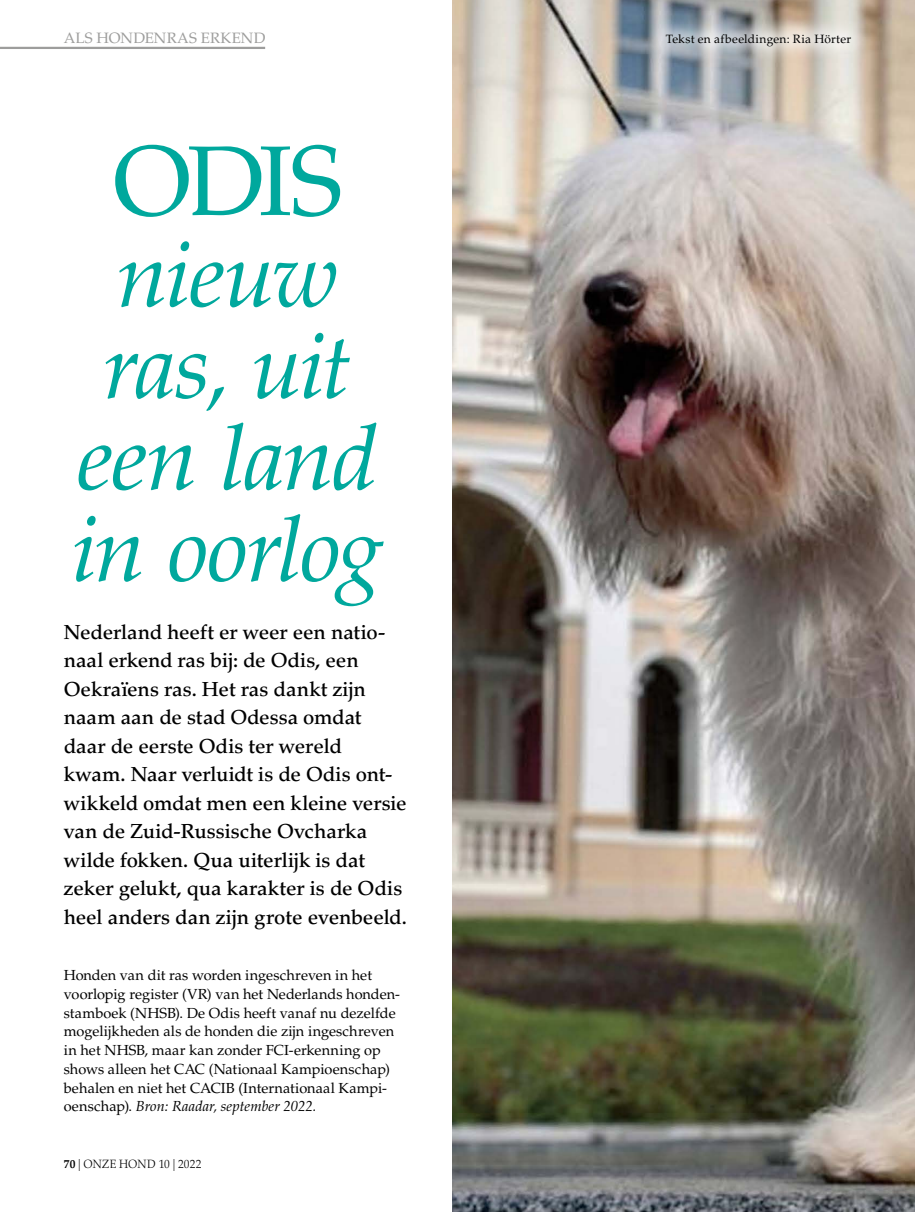
<style>
.page{position:relative;width:915px;height:1212px;background:#fff}
.page>*{position:absolute;margin:0;border:0;box-sizing:border-box;transform-origin:0 0}
.t1{font:99px "Palatino LT Std";color:#00a89d}
.t2{font:italic 91.5px/91.5px "Palatino LT Std";letter-spacing:-.025em;color:#00a89d;text-align:center}
.t3{font:500 20.25px/28.5px "Palatino LT Std";letter-spacing:-.005em;color:#000}
.t4{font:15px "Palatino LT Std";letter-spacing:.01em;color:#9d9d9c}
.t5{font:14.55px/18.8px "Palatino LT Std";color:#000}
.t6{font:12px "Palatino LT Std";letter-spacing:.02em;color:#000}
.t7{font:300 12px "Palatino LT Std";letter-spacing:.01em;color:#000;scale:.95 1}
.s1{font-style:italic}
.s2{font-weight:700}
</style>
<div class="page">
<img style="left:452px;top:0;width:462px;height:1212px">
<hr style="left:0;top:47px;width:265px;height:2px;background:#9d9d9c">
<div style="left:646px;top:14px;width:223px;height:51px;background:#fff;opacity:.75"></div>
<p class="t4" style="left:64px;top:29px;width:203px">ALS HONDENRAS ERKEND</p>
<h1 class="t1" style="left:113px;top:123px;width:231px">ODIS</h1>
<h2 class="t2" style="left:71px;top:231px;width:314px">nieuw ras, uit een land in oorlog</h2>
<p class="t3" style="left:64px;top:618px;width:344px">Nederland heeft er weer een natio&shy;naal erkend ras bij: de Odis, een Oekraïens ras. Het ras dankt zijn naam aan de stad Odessa omdat daar de eerste Odis ter wereld kwam. Naar verluidt is de Odis ont&shy;wikkeld omdat men een kleine versie van de Zuid-Russische Ovcharka wilde fokken. Qua uiterlijk is dat zeker gelukt, qua karakter is de Odis heel anders dan zijn grote evenbeeld.</p>
<p class="t5" style="left:64px;top:966px;width:337px">Honden van dit ras worden ingeschreven in het voorlopig register (VR) van het Nederlands honden&shy;stamboek (NHSB). De Odis heeft vanaf nu dezelfde mogelijkheden als de honden die zijn ingeschreven in het NHSB, maar kan zonder FCI-erkenning op shows alleen het CAC (Nationaal Kampioenschap) behalen en niet het CACIB (Internationaal Kampi&shy;oenschap). <span class="s1">Bron: Raadar, september 2022.</span></p>
<p class="t7" style="left:64px;top:1157px;width:146px"><span class="s2">70</span> | ONZE HOND 10 | 2022</p>
<p class="t6" style="left:665px;top:31px;width:187px">Tekst en afbeeldingen: Ria Hörter</p>
</div>
